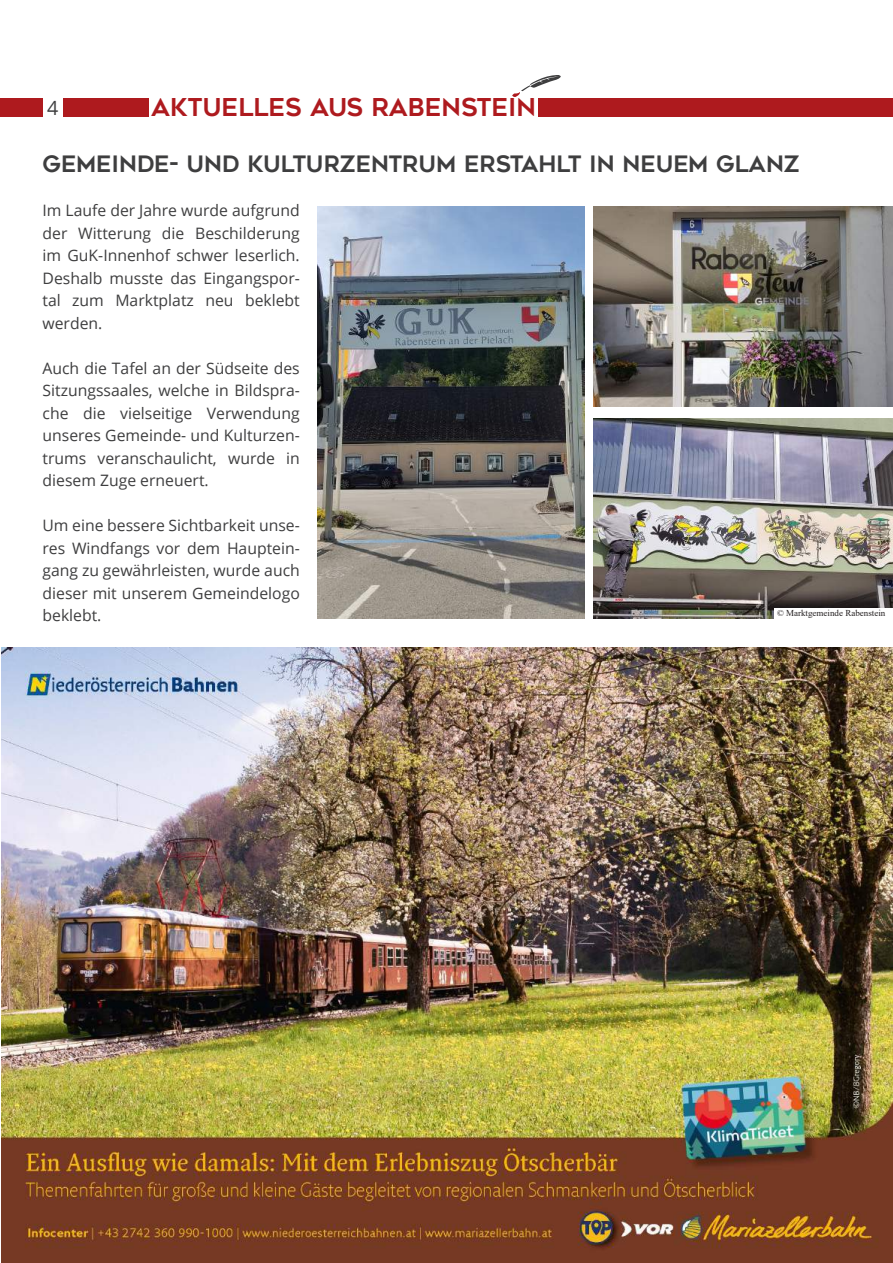
<style>
.page{position:relative;width:893px;height:1263px;background:#fff}
.page>*{position:absolute;margin:0;border:0;box-sizing:border-box;transform-origin:0 0}
.t1{font:24.45px "Geometos";color:#ae1a1e}
.t2{font:22.5px "Geometos";color:#3e3e3f}
.t3{font:19.65px "Open Sans";color:#3e3e3f}
.t4{font:15.75px/22.5px "Open Sans";color:#3e3e3f;text-align:justify}
.t5{font:9px "Times New Roman";color:#231f20}
</style>
<div class="page">
<svg style="left:512px;top:75px;width:49px;height:22px"></svg>
<div style="left:539px;top:98px;width:354px;height:19px;background:#ae1a1e"></div>
<div style="left:64px;top:98px;width:85px;height:19px;background:#ae1a1e"></div>
<div style="left:0;top:98px;width:43px;height:19px;background:#ae1a1e"></div>
<img style="left:2px;top:648px;width:891px;height:615px">
<img style="left:318px;top:206px;width:266px;height:413px">
<img style="left:593px;top:206px;width:300px;height:200px">
<img style="left:593px;top:419px;width:300px;height:200px">
<div style="left:774px;top:608px;width:119px;height:19px;background:#fff"></div>
<p class="t3" style="left:47px;top:94px;width:13px">4</p>
<h1 class="t1" style="left:151px;top:94px;width:386px">AKTUELLES AUS RABENSTEIN</h1>
<h2 class="t2" style="left:43px;top:151px;width:759px">GEMEINDE- UND KULTURZENTRUM ERSTAHLT IN NEUEM GLANZ</h2>
<p class="t4" style="left:43px;top:199px;width:259px">Im Laufe der Jahre wurde aufgrund der Witterung die Beschilderung im GuK-Innenhof schwer leserlich.<br>Deshalb musste das Eingangspor&shy;tal zum Marktplatz neu beklebt werden.</p>
<p class="t4" style="left:43px;top:356px;width:259px">Auch die Tafel an der Südseite des Sitzungssaales, welche in Bildspra&shy;che die vielseitige Verwendung unseres Gemeinde- und Kulturzen&shy;trums veranschaulicht, wurde in diesem Zuge erneuert.</p>
<p class="t4" style="left:43px;top:514px;width:259px">Um eine bessere Sichtbarkeit unse&shy;res Windfangs vor dem Hauptein&shy;gang zu gewährleisten, wurde auch dieser mit unserem Gemeindelogo beklebt.</p>
<p class="t5" style="left:777px;top:607px;width:110px">© Marktgemeinde Rabenstein</p>
</div>
